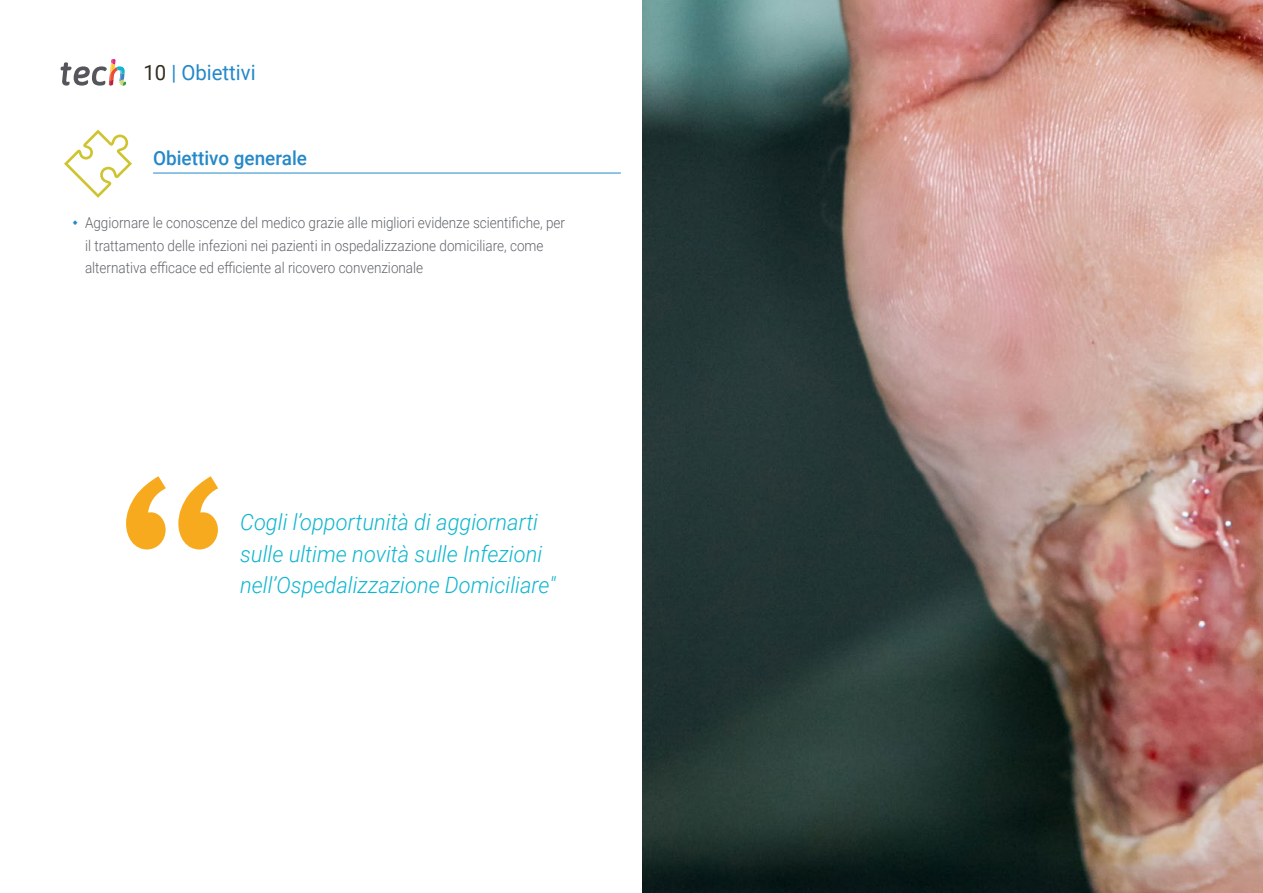
<style>
.page{position:relative;width:1263px;height:893px;background:#fff}
.page>*{position:absolute;margin:0;border:0;box-sizing:border-box;transform-origin:0 0}
.t1{font:italic 300 22.5px/31.5px "Roboto";color:#0fb6cf}
.t2{font:21px "Roboto";color:#2488c9}
.t3{font:500 19.5px "Roboto";color:#2488c9}
.t4{font:300 15px/22.5px "Roboto";color:#61646a;scale:.9 1}
.s1{color:#312e20}
.s2{color:#2289cb}
</style>
<div class="page">
<hr style="left:153px;top:173px;width:468px;height:1px;background:#2488c9">
<svg style="left:64px;top:130px;width:68px;height:68px"></svg>
<img style="left:642px;top:0;width:621px;height:893px">
<svg style="left:61px;top:59px;width:65px;height:27px"></svg>
<svg style="left:126px;top:476px;width:92px;height:73px"></svg>
<h2 class="t2" style="left:144px;top:57px;width:114px"><span class="s1">10</span> <span class="s2">|</span> Obiettivi</h2>
<h3 class="t3" style="left:153px;top:144px;width:155px">Obiettivo generale</h3>
<p class="t4" style="left:85px;top:211px;width:535px">Aggiornare le conoscenze del medico grazie alle migliori evidenze scientifiche, per il trattamento delle infezioni nei pazienti in ospedalizzazione domiciliare, come alternativa efficace ed efficiente al ricovero convenzionale</p>
<h1 class="t1" style="left:240px;top:506px;width:317px">Cogli l’opportunità di aggiornarti sulle ultime novità sulle Infezioni nell’Ospedalizzazione Domiciliare"</h1>
</div>
